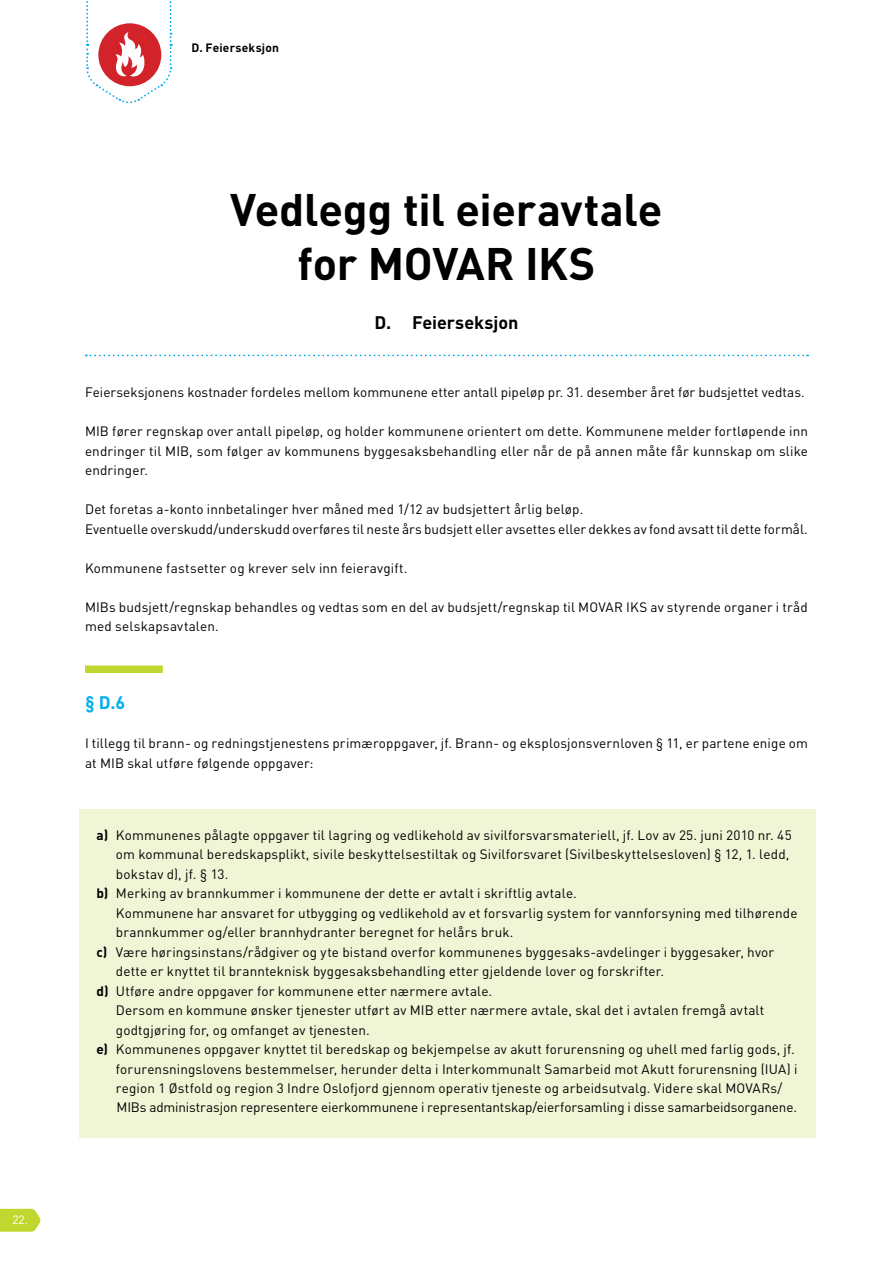
<style>
.page{position:relative;width:893px;height:1263px;background:#fff}
.page>*{position:absolute;margin:0;border:0;box-sizing:border-box;transform-origin:0 0}
.t1{font:700 45px/54px "DIN Pro";letter-spacing:-.01em;color:#000;text-align:center}
.t2{font:700 18px "DIN Pro";color:#000}
.t3{font:700 18px "DIN Pro";color:#00aeef}
.t4{font:13.5px/19.5px "DIN Pro";letter-spacing:.01em;color:#000}
.t5{font:13.5px "DIN Pro";letter-spacing:-.01em;color:#000}
.t6{font:700 12px "DIN Pro";letter-spacing:.015em;color:#000}
.t7{font:12px "DIN Pro";color:#fff}
.s1{font-weight:700}
</style>
<div class="page">
<svg style="left:0;top:1209px;width:41px;height:23px"></svg>
<div style="left:79px;top:809px;width:737px;height:329px;background:#f0f5d5"></div>
<div style="left:85px;top:665px;width:78px;height:8px;background:#c1d72f"></div>
<svg style="left:86px;top:1px;width:87px;height:102px"></svg>
<svg style="left:86px;top:355px;width:722px;height:1px"></svg>
<p class="t7" style="left:12px;top:1211px;width:17px">22.</p>
<p class="t6" style="left:191px;top:39px;width:89px">D. Feierseksjon</p>
<h1 class="t1" style="left:230px;top:181px;width:434px">Vedlegg til eieravtale for MOVAR IKS</h1>
<h2 class="t2" style="left:374px;top:310px;width:146px">D. Feierseksjon</h2>
<p class="t4" style="left:85px;top:382px;width:721px">Feierseksjonens kostnader fordeles mellom kommunene etter antall pipeløp pr. 31. desember året før budsjettet vedtas.</p>
<p class="t4" style="left:85px;top:421px;width:724px;text-align:justify">MIB fører regnskap over antall pipeløp, og holder kommunene orientert om dette. Kommunene melder fortløpende inn endringer til MIB, som følger av kommunens byggesaksbehandling eller når de på annen måte får kunnskap om slike endringer.</p>
<p class="t4" style="left:85px;top:499px;width:724px">Det foretas a-konto innbetalinger hver måned med 1/12 av budsjettert årlig beløp.<br>Eventuelle overskudd/underskudd overføres til neste års budsjett eller avsettes eller dekkes av fond avsatt til dette formål.</p>
<p class="t4" style="left:85px;top:558px;width:324px">Kommunene fastsetter og krever selv inn feieravgift.</p>
<p class="t4" style="left:85px;top:597px;width:724px">MIBs budsjett/regnskap behandles og vedtas som en del av budsjett/regnskap til MOVAR IKS av styrende organer i tråd med selskapsavtalen.</p>
<h2 class="t3" style="left:85px;top:691px;width:42px">§ D.6</h2>
<p class="t4" style="left:85px;top:733px;width:724px">I tillegg til brann- og redningstjenestens primæroppgaver, jf. Brann- og eksplosjonsvernloven § 11, er partene enige om at MIB skal utføre følgende oppgaver:</p>
<p class="t4" style="left:96px;top:824px;width:697px"><span class="s1">a)</span> Kommunenes pålagte oppgaver til lagring og vedlikehold av sivilforsvarsmateriell, jf. Lov av 25. juni 2010 nr. 45</p>
<p class="t4" style="left:116px;top:844px;width:675px">om kommunal beredskapsplikt, sivile beskyttelsestiltak og Sivilforsvaret (Sivilbeskyttelsesloven) § 12, 1. ledd,</p>
<p class="t4" style="left:116px;top:863px;width:114px">bokstav d), jf. § 13.</p>
<p class="t4" style="left:96px;top:883px;width:482px"><span class="s1">b)</span> Merking av brannkummer i kommunene der dette er avtalt i skriftlig avtale.</p>
<p class="t4" style="left:116px;top:902px;width:683px">Kommunene har ansvaret for utbygging og vedlikehold av et forsvarlig system for vannforsyning med tilhørende</p>
<p class="t4" style="left:116px;top:922px;width:399px">brannkummer og/eller brannhydranter beregnet for helårs bruk.</p>
<p class="t4" style="left:96px;top:941px;width:679px"><span class="s1">c)</span> Være høringsinstans/rådgiver og yte bistand overfor kommunenes byggesaks-avdelinger i byggesaker, hvor</p>
<p class="t4" style="left:116px;top:961px;width:550px">dette er knyttet til brannteknisk byggesaksbehandling etter gjeldende lover og forskrifter.</p>
<p class="t4" style="left:96px;top:980px;width:397px"><span class="s1">d)</span> Utføre andre oppgaver for kommunene etter nærmere avtale.</p>
<p class="t4" style="left:116px;top:1000px;width:650px">Dersom en kommune ønsker tjenester utført av MIB etter nærmere avtale, skal det i avtalen fremgå avtalt</p>
<p class="t4" style="left:116px;top:1019px;width:255px">godtgjøring for, og omfanget av tjenesten.</p>
<p class="t4" style="left:96px;top:1039px;width:700px"><span class="s1">e)</span> Kommunenes oppgaver knyttet til beredskap og bekjempelse av akutt forurensning og uhell med farlig gods, jf.</p>
<p class="t4" style="left:116px;top:1058px;width:683px">forurensningslovens bestemmelser, herunder delta i Interkommunalt Samarbeid mot Akutt forurensning (IUA) i</p>
<p class="t4" style="left:116px;top:1078px;width:668px">region 1 Østfold og region 3 Indre Oslofjord gjennom operativ tjeneste og arbeidsutvalg. Videre skal MOVARs/</p>
<p class="t5" style="left:117px;top:1098px;width:682px">MIBs administrasjon representere eierkommunene i representantskap/eierforsamling i disse samarbeidsorganene.</p>
</div>
